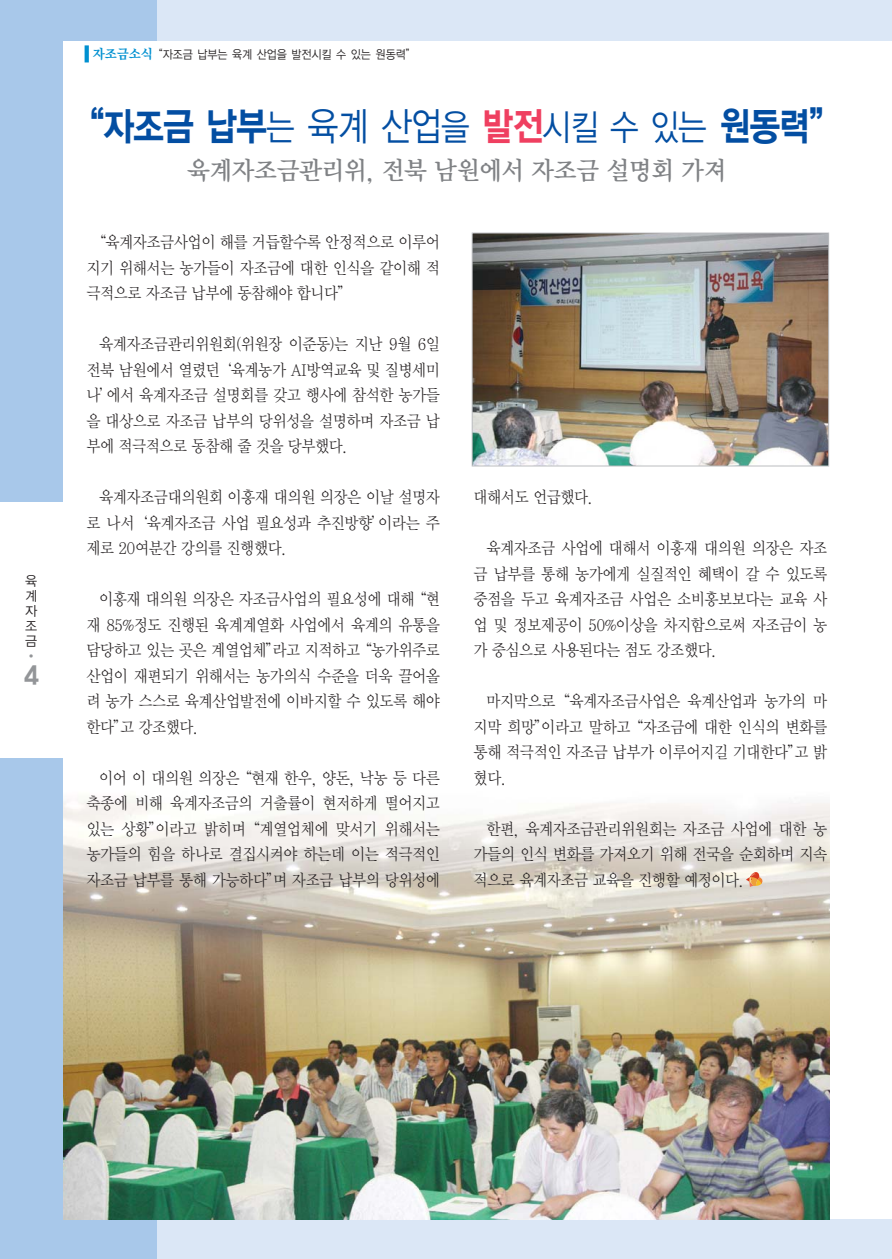
<style>
.page{position:relative;width:892px;height:1259px;background:#fff}
.page>*{position:absolute;margin:0;border:0;box-sizing:border-box;transform-origin:0 0}
.t1{font:39px "YGO15 KS Cms UHC H";letter-spacing:-.1em;color:#034ea2;scale:.85 1}
.t2{font:25.5px "Y Mj O14 KS Cms UHC H";letter-spacing:-.075em;color:#808285;scale:.95 1}
.t3{font:24px "YGO16 KS Cms UHC H";color:#939598}
.t4{font:16.5px/25.5px "Y Mj O12 KS Cms UHC H";letter-spacing:-.08em;color:#231f20;text-align:justify;scale:.9 1}
.t5{font:13.5px/15px "YGO12 KS Cms UHC H";color:#231f20;text-align:justify;scale:.95 1}
.t6{font:13.5px "YGO12 KS Cms UHC H";color:#939598}
.t7{font:12px "YGO12 KS Cms UHC H";letter-spacing:-.07em;color:#231f20;scale:.9 1}
.s1{font-family:"Y Mj O15 KS Cms UHC H";font-size:13.5px;color:#0090d0}
.s2{font-family:"YGO12 KS Cms UHC H";font-size:36px}
.s3{font-family:"YGO12 KS Cms UHC H"}
.s4{color:#ef3f60}
</style>
<div class="page">
<div style="left:0;top:0;width:891px;height:1259px;background:#dbe7f6"></div>
<div style="left:0;top:0;width:157px;height:1259px;background:#a8c8ea"></div>
<div style="left:0;top:503px;width:891px;height:255px;background:#fff"></div>
<div style="left:63px;top:41px;width:828px;height:1178px;background:#fff"></div>
<img style="left:63px;top:797px;width:766px;height:422px">
<img style="left:473px;top:235px;width:354px;height:229px">
<div style="left:471px;top:233px;width:358px;height:233px;border:1px solid #bbbdc0"></div>
<svg style="left:746px;top:872px;width:16px;height:15px"></svg>
<svg style="left:85px;top:45px;width:4px;height:17px"></svg>
<p class="t5" style="left:25px;top:574px;width:15px">육 계 자 조 금</p>
<p class="t6" style="left:25px;top:650px;width:15px">•</p>
<h3 class="t3" style="left:23px;top:664px;width:18px">4</h3>
<p class="t7" style="left:92px;top:49px;width:361px"><span class="s1">자조금소식</span>“자조금 납부는 육계 산업을 발전시킬 수 있는 원동력”</p>
<h1 class="t1" style="left:72px;top:108px;width:906px">“자조금 납부<span class="s2">는</span> <span class="s3">육계 산업</span><span class="s2">을</span> <span class="s4">발전</span><span class="s2">시킬 수 있는</span> 원동력”</h1>
<h2 class="t2" style="left:186px;top:159px;width:571px">육계자조금관리위, 전북 남원에서 자조금 설명회 가져</h2>
<p class="t4" style="left:86px;top:231px;width:395px;text-indent:5px">“육계자조금사업이 해를 거듭할수록 안정적으로 이루어 지기 위해서는 농가들이 자조금에 대한 인식을 같이해 적 극적으로 자조금 납부에 동참해야 합니다”</p>
<p class="t4" style="left:86px;top:333px;width:395px;text-indent:13px">육계자조금관리위원회(위원장 이준동)는 지난 9월 6일 전북 남원에서 열렸던‘육계농가 AI방역교육 및 질병세미 나’에서 육계자조금 설명회를 갖고 행사에 참석한 농가들 을 대상으로 자조금 납부의 당위성을 설명하며 자조금 납 부에 적극적으로 동참해 줄 것을 당부했다.</p>
<p class="t4" style="left:86px;top:486px;width:395px;text-indent:13px">육계자조금대의원회 이홍재 대의원 의장은 이날 설명자 로 나서‘육계자조금 사업 필요성과 추진방향’이라는 주 제로 20여분간 강의를 진행했다.</p>
<p class="t4" style="left:86px;top:588px;width:395px;text-indent:13px">이홍재 대의원 의장은 자조금사업의 필요성에 대해“현 재 85%정도 진행된 육계계열화 사업에서 육계의 유통을 담당하고 있는 곳은 계열업체”라고 지적하고“농가위주로 산업이 재편되기 위해서는 농가의식 수준을 더욱 끌어올 려 농가 스스로 육계산업발전에 이바지할 수 있도록 해야 한다”고 강조했다.</p>
<p class="t4" style="left:86px;top:766px;width:395px;text-indent:13px">이어 이 대의원 의장은“현재 한우, 양돈, 낙농 등 다른 축종에 비해 육계자조금의 거출률이 현저하게 떨어지고 있는 상황”이라고 밝히며“계열업체에 맞서기 위해서는 농가들의 힘을 하나로 결집시켜야 하는데 이는 적극적인 자조금 납부를 통해 가능하다”며 자조금 납부의 당위성에</p>
<p class="t4" style="left:473px;top:486px;width:135px">대해서도 언급했다.</p>
<p class="t4" style="left:473px;top:537px;width:395px;text-indent:13px">육계자조금 사업에 대해서 이홍재 대의원 의장은 자조 금 납부를 통해 농가에게 실질적인 혜택이 갈 수 있도록 중점을 두고 육계자조금 사업은 소비홍보보다는 교육 사 업 및 정보제공이 50%이상을 차지함으로써 자조금이 농 가 중심으로 사용된다는 점도 강조했다.</p>
<p class="t4" style="left:473px;top:690px;width:395px;text-indent:13px">마지막으로“육계자조금사업은 육계산업과 농가의 마 지막 희망”이라고 말하고“자조금에 대한 인식의 변화를 통해 적극적인 자조금 납부가 이루어지길 기대한다”고 밝 혔다.</p>
<p class="t4" style="left:473px;top:817px;width:395px;text-indent:13px">한편, 육계자조금관리위원회는 자조금 사업에 대한 농 가들의 인식 변화를 가져오기 위해 전국을 순회하며 지속 적으로 육계자조금 교육을 진행할 예정이다.</p>
</div>
